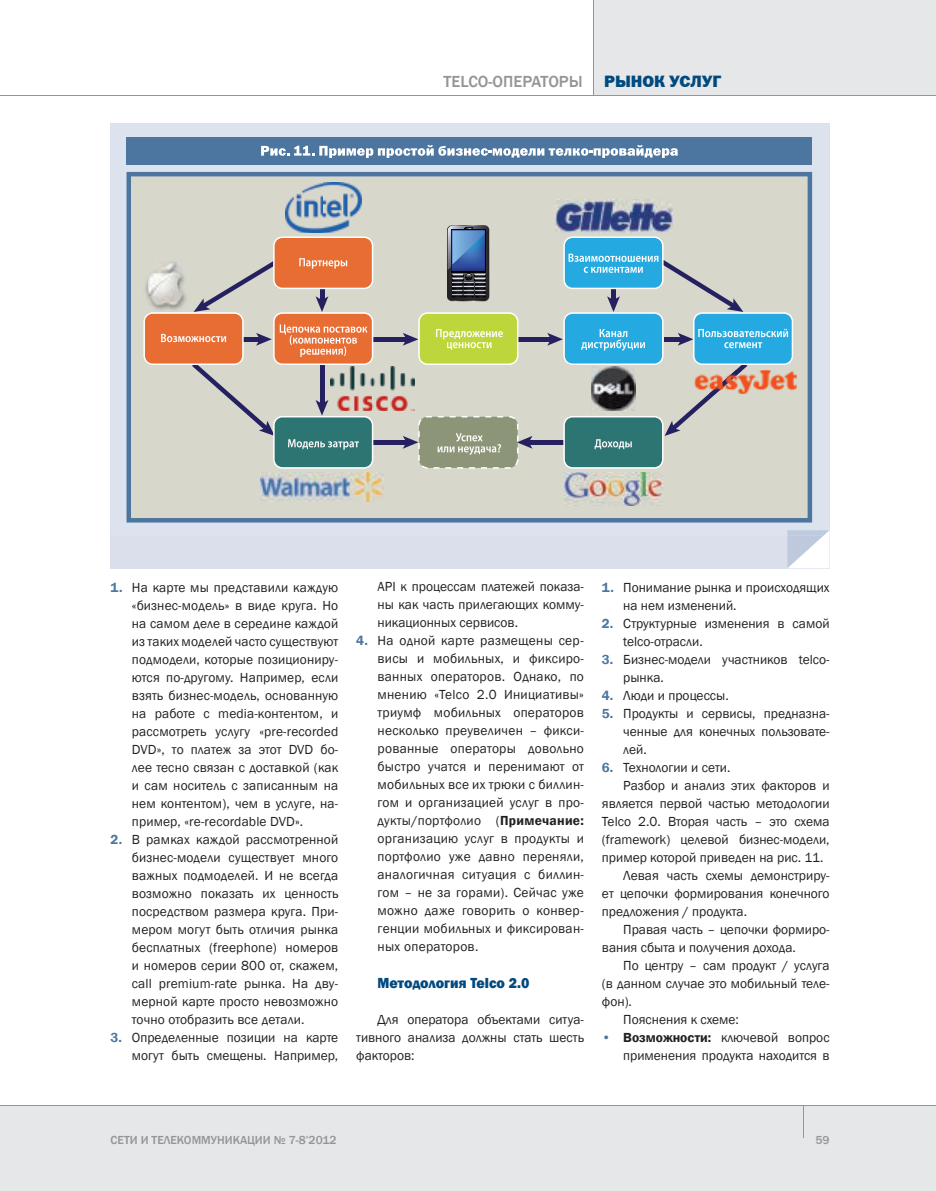
<style>
.page{position:relative;width:936px;height:1191px;background:#fff}
.page>*{position:absolute;margin:0;border:0;box-sizing:border-box;transform-origin:0 0}
.t1{font:500 16.5px "Franklin Gothic";color:#939598}
.t2{font:16.5px "Franklin Gothic Heavy C";color:#004a7f}
.t3{font:800 15px "Franklin Gothic";letter-spacing:.005em;color:#004a7f;scale:.95 1}
.t4{font:13.5px/18px "Franklin Gothic";color:#231f20;text-align:justify}
.t5{font:500 12px "Franklin Gothic";color:#939598}
.s1{font-weight:600;color:#4c759f}
.s2{font-weight:600}
.s3{color:#4c759f}
</style>
<div class="page">
<div style="left:0;top:1106px;width:935px;height:85px;background:#e6e7e9"></div>
<div style="left:593px;top:0;width:342px;height:96px;background:#e6e7e9"></div>
<hr style="left:0;top:1105px;width:935px;height:1px;background:#939598">
<hr style="left:0;top:96px;width:935px;height:1px;background:#939598">
<hr style="left:803px;top:1106px;width:1px;height:31px;background:#939598">
<hr style="left:593px;top:0;width:1px;height:95px;background:#939598">
<div style="left:111px;top:123px;width:718px;height:446px;background:#dadfeb"></div>
<div style="left:111px;top:123px;width:718px;height:412px;background:#dce3ee"></div>
<svg style="left:126px;top:172px;width:686px;height:350px;fill:#d7d7cc"></svg>
<div style="left:126px;top:137px;width:686px;height:28px;background:#4c759f"></div>
<svg style="left:261px;top:145px;width:416px;height:13px"></svg>
<hr style="left:516px;top:337px;width:35px;height:4px;background:#252161">
<hr style="left:373px;top:337px;width:34px;height:4px;background:#252161">
<hr style="left:528px;top:440px;width:36px;height:4px;background:#252161">
<hr style="left:373px;top:440px;width:34px;height:4px;background:#252161">
<svg style="left:143px;top:236px;width:230px;height:232px"></svg>
<svg style="left:403px;top:312px;width:115px;height:53px"></svg>
<svg style="left:403px;top:416px;width:129px;height:52px"></svg>
<svg style="left:547px;top:236px;width:246px;height:232px"></svg>
<img style="left:564px;top:472px;width:98px;height:33px">
<img style="left:142px;top:258px;width:48px;height:55px">
<img style="left:149px;top:312px;width:41px;height:1px">
<img style="left:148px;top:263px;width:34px;height:42px">
<img style="left:286px;top:183px;width:76px;height:50px">
<img style="left:555px;top:199px;width:117px;height:34px">
<img style="left:261px;top:472px;width:122px;height:29px">
<img style="left:694px;top:370px;width:103px;height:24px">
<img style="left:708px;top:370px;width:34px;height:24px">
<img style="left:331px;top:366px;width:83px;height:45px">
<img style="left:591px;top:366px;width:44px;height:45px">
<svg style="left:447px;top:225px;width:42px;height:76px"></svg>
<svg style="left:787px;top:530px;width:42px;height:38px"></svg>
<p class="t1" style="left:443px;top:71px;width:141px">TELCO-ОПЕРАТОРЫ</p>
<p class="t2" style="left:604px;top:72px;width:119px">рынок услуг</p>
<p class="t4" style="left:132px;top:578px;width:208px;text-indent:-21px"><span class="s1">1.</span> На карте мы представили каждую «бизнес-модель» в виде круга. Но на самом деле в середине каждой из таких моделей часто существуют подмодели, которые позициониру&shy;ются по-другому. Например, если взять бизнес-модель, основанную на работе с media-контентом, и рассмотреть услугу «pre-recorded DVD», то платеж за этот DVD бо&shy;лее тесно связан с доставкой (как и сам носитель с записанным на нем контентом), чем в услуге, на&shy;пример, «re-recordable DVD».</p>
<p class="t4" style="left:132px;top:830px;width:208px;text-indent:-21px"><span class="s1">2.</span> В рамках каждой рассмотренной бизнес-модели существует много важных подмоделей. И не всегда возможно показать их ценность посредством размера круга. При&shy;мером могут быть отличия рынка бесплатных (freephone) номеров и номеров серии 800 от, скажем, call premium-rate рынка. На дву&shy;мерной карте просто невозможно точно отобразить все детали.</p>
<p class="t4" style="left:111px;top:1028px;width:229px;text-align:right"><span class="s1">3.</span> Определенные позиции на карте могут быть смещены. Например,</p>
<p class="t4" style="left:377px;top:578px;width:208px">API к процессам платежей показа&shy;ны как часть прилегающих комму&shy;никационных сервисов.</p>
<p class="t4" style="left:377px;top:632px;width:208px;text-indent:-21px"><span class="s1">4.</span> На одной карте размещены сер&shy;висы и мобильных, и фиксиро&shy;ванных операторов. Однако, по мнению «Telco 2.0 Инициативы» триумф мобильных операторов несколько преувеличен – фикси&shy;рованные операторы довольно быстро учатся и перенимают от мобильных все их трюки с биллин&shy;гом и организацией услуг в про&shy;дукты/портфолио (<span class="s2">Примечание: </span>организацию услуг в продукты и портфолио уже давно переняли, аналогичная ситуация с биллин&shy;гом – не за горами). Сейчас уже можно даже говорить о конвер&shy;генции мобильных и фиксирован&shy;ных операторов.</p>
<p class="t3" style="left:377px;top:973px;width:161px">Методология Telco 2.0</p>
<p class="t4" style="left:356px;top:1010px;width:229px;text-indent:21px">Для оператора объектами ситуа&shy;тивного анализа должны стать шесть факторов:</p>
<p class="t4" style="left:623px;top:578px;width:208px;text-indent:-21px"><span class="s1">1.</span> Понимание рынка и происходящих на нем изменений.</p>
<p class="t4" style="left:623px;top:614px;width:208px;text-indent:-21px"><span class="s1">2.</span> Структурные изменения в самой telco-отрасли.</p>
<p class="t4" style="left:623px;top:650px;width:208px;text-indent:-21px"><span class="s1">3.</span> Бизнес-модели участников telco&shy;рынка.</p>
<p class="t4" style="left:602px;top:686px;width:128px"><span class="s1">4.</span> Люди и процессы.</p>
<p class="t4" style="left:623px;top:704px;width:208px;text-indent:-21px"><span class="s1">5.</span> Продукты и сервисы, предназна&shy;ченные для конечных пользовате&shy;лей.</p>
<p class="t4" style="left:602px;top:758px;width:130px"><span class="s1">6.</span> Технологии и сети.</p>
<p class="t4" style="left:623px;top:776px;width:208px">Разбор и анализ этих факторов и</p>
<p class="t4" style="left:602px;top:794px;width:229px">является первой частью методологии</p>
<p class="t4" style="left:602px;top:812px;width:229px">Telco 2.0. Вторая часть – это схема</p>
<p class="t4" style="left:602px;top:830px;width:229px">(framework) целевой бизнес-модели,</p>
<p class="t4" style="left:602px;top:848px;width:223px">пример которой приведен на рис. 11.</p>
<p class="t4" style="left:623px;top:866px;width:208px">Левая часть схемы демонстриру-</p>
<p class="t4" style="left:602px;top:884px;width:229px">ет цепочки формирования конечного</p>
<p class="t4" style="left:602px;top:902px;width:147px">предложения / продукта.</p>
<p class="t4" style="left:623px;top:920px;width:208px">Правая часть – цепочки формиро-</p>
<p class="t4" style="left:602px;top:938px;width:195px">вания сбыта и получения дохода.</p>
<p class="t4" style="left:623px;top:956px;width:208px">По центру – сам продукт / услуга</p>
<p class="t4" style="left:602px;top:974px;width:229px">(в данном случае это мобильный теле-</p>
<p class="t4" style="left:602px;top:992px;width:32px">фон).</p>
<p class="t4" style="left:623px;top:1010px;width:117px">Пояснения к схеме:</p>
<p class="t4" style="left:602px;top:1028px;width:229px;text-align:right"><span class="s3">•</span> <span class="s2">Возможности:</span> ключевой вопрос применения продукта находится в</p>
<p class="t5" style="left:111px;top:1132px;width:227px">СЕТИ И ТЕЛЕКОММУНИКАЦИИ № 7-8’2012</p>
<p class="t5" style="left:815px;top:1132px;width:16px">59</p>
</div>
